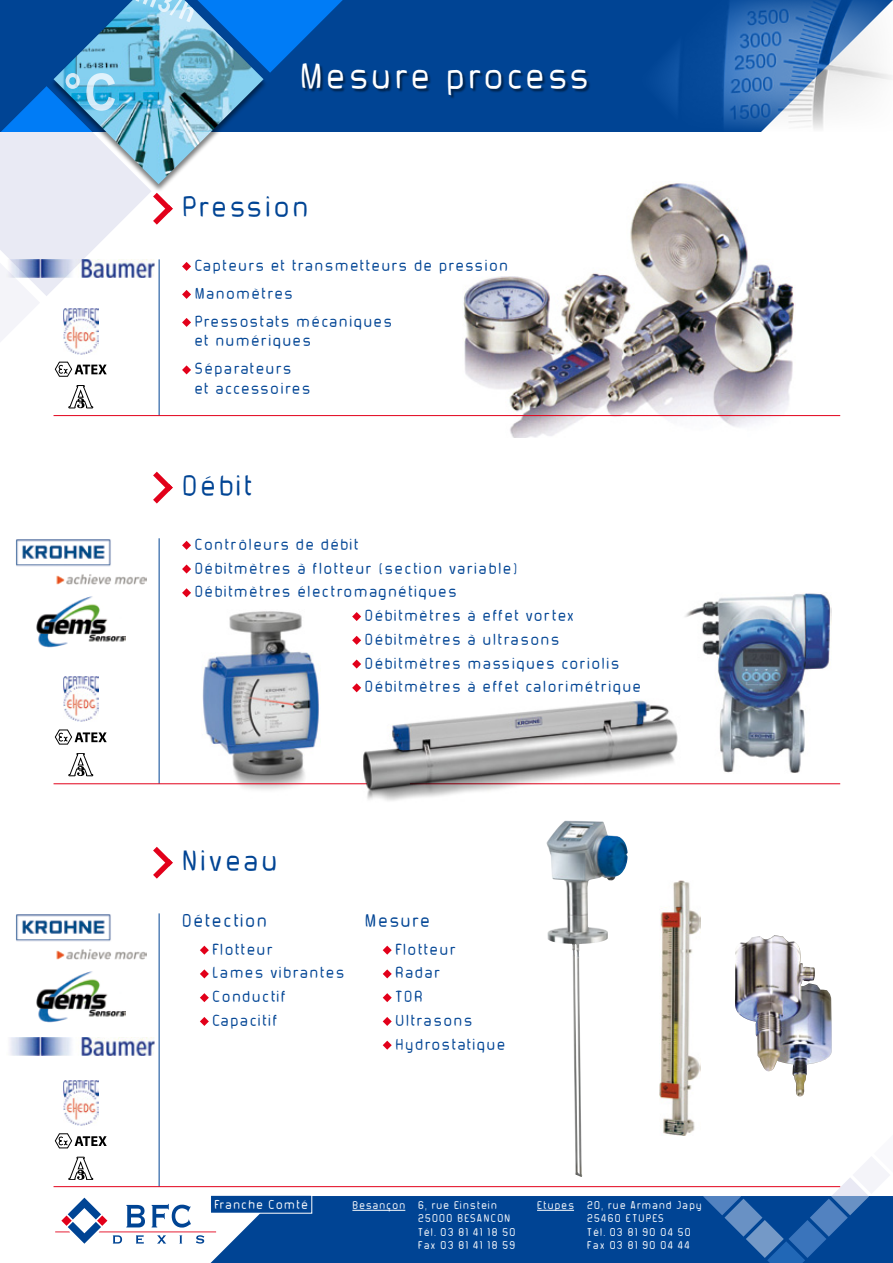
<style>
.page{position:relative;width:893px;height:1263px;background:#fff}
.page>*{position:absolute;margin:0;border:0;box-sizing:border-box;transform-origin:0 0}
.t1{font:45px "Forgotten Futurist Rotten";letter-spacing:.1em;color:#fff}
.t2{font:36px "Forgotten Futurist Rotten";letter-spacing:.1em;color:#004494}
.t3{font:22.5px "Forgotten Futurist Rotten";letter-spacing:.1em;color:#004494}
.t4{font:19.5px/23.7px "Forgotten Futurist Rotten";letter-spacing:.1em;color:#004494}
.t5{font:15.6px "Forgotten Futurist Rotten";letter-spacing:.1em;color:#fff}
.t6{font:13.5px/13.5px "Forgotten Futurist Rotten";letter-spacing:.1em;color:#fff}
</style>
<div class="page">
<div style="left:0;top:0;width:893px;height:132px;background:#004494"></div>
<svg style="left:268px;top:0;width:75px;height:73px"></svg>
<div style="left:211px;top:1196px;width:449px;height:67px;background:#004494"></div>
<svg style="left:660px;top:1135px;width:233px;height:128px"></svg>
<div style="left:49px;top:1191px;width:173px;height:59px;background:#fff"></div>
<svg style="left:55px;top:1198px;width:161px;height:46px"></svg>
<div style="left:211px;top:1195px;width:101px;height:18px;background:#004494"></div>
<div style="left:210px;top:1195px;width:102px;height:18px;border:1px solid #fff"></div>
<hr style="left:352px;top:1210px;width:53px;height:1px;background:#fff">
<hr style="left:537px;top:1210px;width:37px;height:1px;background:#fff">
<div style="left:49px;top:0;width:219px;height:192px;background:#000;opacity:.5"></div>
<img style="left:54px;top:0;width:209px;height:184px">
<img style="left:66px;top:73px;width:49px;height:13px">
<img style="left:135px;top:0;width:59px;height:22px">
<img style="left:664px;top:0;width:229px;height:132px">
<div style="left:303px;top:64px;width:288px;height:35px;background:#000;opacity:.5"></div>
<img style="left:685px;top:593px;width:147px;height:180px">
<hr style="left:159px;top:538px;width:1px;height:246px;background:#004494">
<hr style="left:159px;top:913px;width:1px;height:274px;background:#004494">
<hr style="left:410px;top:783px;width:430px;height:1px;background:#e2001a">
<hr style="left:54px;top:1186px;width:786px;height:1px;background:#e2001a">
<svg style="left:153px;top:472px;width:20px;height:31px"></svg>
<svg style="left:153px;top:847px;width:20px;height:32px"></svg>
<svg style="left:182px;top:541px;width:9px;height:9px"></svg>
<svg style="left:182px;top:564px;width:9px;height:9px"></svg>
<svg style="left:182px;top:588px;width:9px;height:9px"></svg>
<svg style="left:352px;top:612px;width:9px;height:9px"></svg>
<svg style="left:352px;top:636px;width:9px;height:9px"></svg>
<svg style="left:352px;top:659px;width:9px;height:9px"></svg>
<svg style="left:352px;top:683px;width:9px;height:9px"></svg>
<svg style="left:200px;top:946px;width:9px;height:9px"></svg>
<svg style="left:200px;top:969px;width:9px;height:9px"></svg>
<svg style="left:200px;top:993px;width:9px;height:9px"></svg>
<svg style="left:200px;top:1017px;width:9px;height:9px"></svg>
<svg style="left:383px;top:946px;width:9px;height:9px"></svg>
<svg style="left:383px;top:969px;width:9px;height:9px"></svg>
<svg style="left:383px;top:993px;width:9px;height:9px"></svg>
<svg style="left:383px;top:1017px;width:9px;height:9px"></svg>
<svg style="left:383px;top:1041px;width:9px;height:9px"></svg>
<img style="left:201px;top:611px;width:120px;height:179px">
<hr style="left:54px;top:783px;width:313px;height:1px;background:#e2001a">
<img style="left:361px;top:700px;width:319px;height:101px">
<img style="left:546px;top:820px;width:82px;height:357px">
<img style="left:659px;top:880px;width:41px;height:255px">
<img style="left:735px;top:935px;width:97px;height:161px">
<img style="left:36px;top:971px;width:90px;height:52px">
<img style="left:10px;top:1037px;width:145px;height:18px">
<svg style="left:55px;top:1133px;width:52px;height:15px"></svg>
<img style="left:63px;top:1080px;width:35px;height:46px">
<svg style="left:69px;top:1157px;width:24px;height:23px"></svg>
<img style="left:36px;top:596px;width:90px;height:52px">
<svg style="left:55px;top:729px;width:52px;height:15px"></svg>
<img style="left:63px;top:676px;width:35px;height:46px">
<svg style="left:69px;top:753px;width:24px;height:23px"></svg>
<img style="left:16px;top:539px;width:130px;height:46px">
<img style="left:16px;top:914px;width:130px;height:46px">
<img style="left:462px;top:183px;width:333px;height:255px">
<hr style="left:159px;top:259px;width:1px;height:157px;background:#004494">
<hr style="left:54px;top:415px;width:786px;height:1px;background:#e2001a">
<svg style="left:0;top:86px;width:173px;height:265px"></svg>
<svg style="left:182px;top:262px;width:9px;height:9px"></svg>
<svg style="left:182px;top:290px;width:9px;height:9px"></svg>
<svg style="left:182px;top:318px;width:9px;height:9px"></svg>
<svg style="left:182px;top:365px;width:9px;height:9px"></svg>
<img style="left:7px;top:259px;width:148px;height:19px">
<svg style="left:55px;top:362px;width:52px;height:15px"></svg>
<img style="left:63px;top:309px;width:35px;height:45px">
<svg style="left:69px;top:385px;width:24px;height:23px"></svg>
<h1 class="t1" style="left:300px;top:58px;width:290px">Mesure process</h1>
<h2 class="t2" style="left:182px;top:192px;width:128px">Pression</h2>
<p class="t4" style="left:195px;top:253px;width:315px;line-height:28px">Capteurs et transmetteurs de pression<br>Manomètres<br>Pressostats mécaniques</p>
<p class="t4" style="left:195px;top:328px;width:118px;line-height:28px">et numériques<br>Séparateurs</p>
<p class="t4" style="left:195px;top:378px;width:117px">et accessoires</p>
<h2 class="t2" style="left:182px;top:470px;width:71px">Débit</h2>
<p class="t4" style="left:195px;top:534px;width:165px">Contrôleurs de débit</p>
<p class="t4" style="left:195px;top:558px;width:324px">Débitmètres à flotteur (section variable)</p>
<p class="t4" style="left:195px;top:581px;width:263px">Débitmètres électromagnétiques</p>
<p class="t4" style="left:365px;top:605px;width:211px">Débitmètres à effet vortex</p>
<p class="t4" style="left:365px;top:629px;width:196px">Débitmètres à ultrasons</p>
<p class="t4" style="left:365px;top:653px;width:256px">Débitmètres massiques coriolis</p>
<p class="t4" style="left:365px;top:677px;width:277px">Débitmètres à effet calorimétrique</p>
<h2 class="t2" style="left:182px;top:846px;width:97px">Niveau</h2>
<p class="t3" style="left:182px;top:911px;width:86px">Détection</p>
<p class="t4" style="left:213px;top:939px;width:133px">Flotteur<br>Lames vibrantes<br>Conductif<br>Capacitif</p>
<p class="t3" style="left:365px;top:911px;width:66px">Mesure</p>
<p class="t4" style="left:395px;top:939px;width:111px">Flotteur<br>Radar<br>TDR<br>Ultrasons<br>Hydrostatique</p>
<p class="t5" style="left:215px;top:1198px;width:95px">Franche Comté</p>
<p class="t6" style="left:352px;top:1199px;width:54px">Besançon</p>
<p class="t6" style="left:537px;top:1199px;width:38px">Etupes</p>
<p class="t6" style="left:418px;top:1199px;width:99px">6, rue Einstein<br>25000 BESANCON<br>Tél. 03 81 41 18 50<br>Fax 03 81 41 18 59</p>
<p class="t6" style="left:587px;top:1199px;width:116px">20, rue Armand Japy<br>25460 ETUPES<br>Tél. 03 81 90 04 50<br>Fax 03 81 90 04 44</p>
</div>
